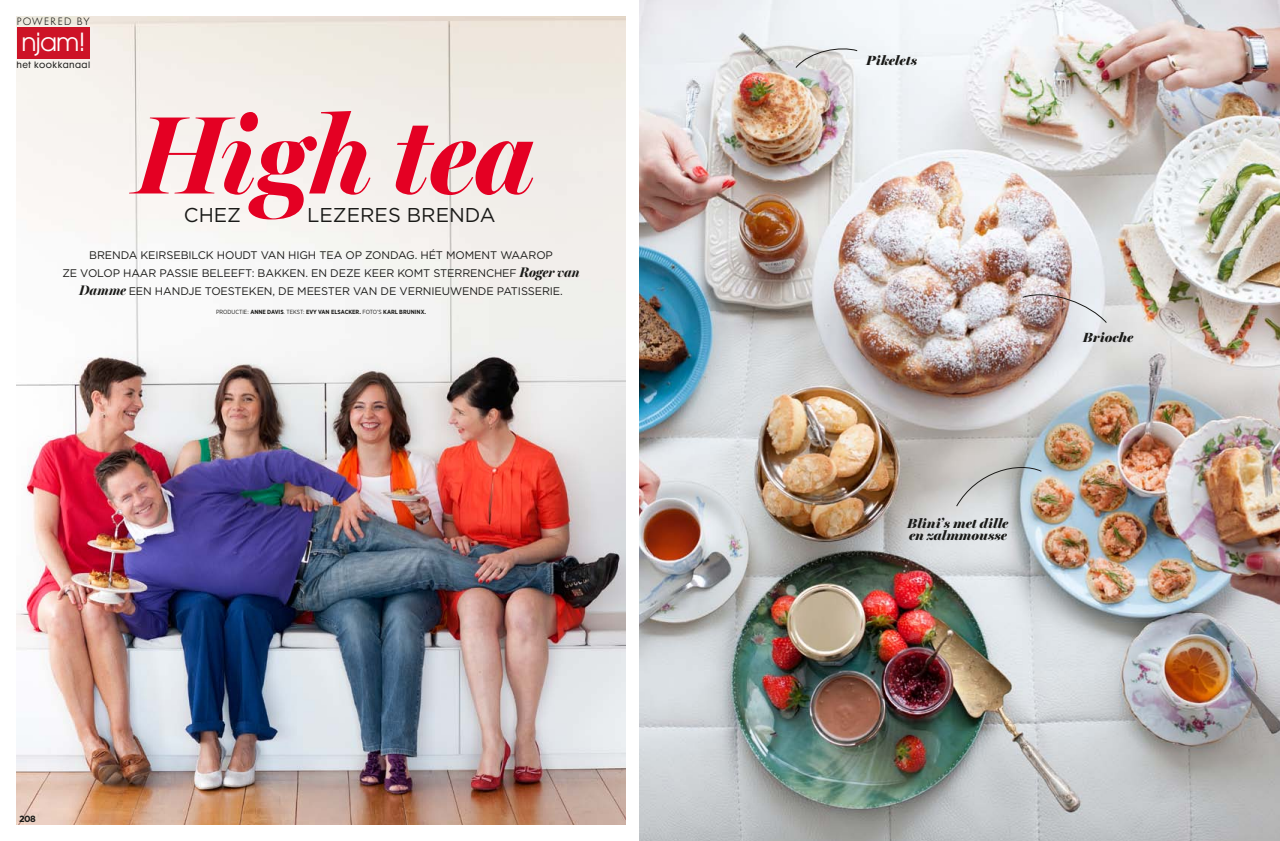
<style>
.page{position:relative;width:1280px;height:841px;background:#fff}
.page>*{position:absolute;margin:0;border:0;box-sizing:border-box;transform-origin:0 0}
.t1{font:italic 700 111.1px "Miller Banner";letter-spacing:-.01em;color:#e40023}
.t2{font:24.8px "Avant Garde";color:#fff}
.t3{font:20px "Gotham";color:#1a1a18}
.t4{font:italic 900 13.3px/12.5px "Miller Banner";letter-spacing:.01em;color:#1a1a18}
.t5{font:11px "Gotham";letter-spacing:-.01em;color:#1a1a18}
.t6{font:9.7px "Cg Futura Maxi Lt";letter-spacing:.14em;color:#1a1a18}
.t7{font:700 9px "Gotham";color:#1a1a18}
.t8{font:8.5px "Cg Futura Maxi";letter-spacing:.055em;color:#1a1a18}
.t9{font:700 6px "Gotham Narrow";color:#1a1a18}
.s1{font-family:"Miller Banner";font-weight:700;font-style:italic;font-size:14px}
.s2{font-weight:400}
</style>
<div class="page">
<img style="left:16px;top:16px;width:610px;height:808px">
<img style="left:640px;top:0;width:640px;height:841px">
<div style="left:17px;top:28px;width:73px;height:31px;background:#cd1327"></div>
<svg style="left:794px;top:46px;width:64px;height:23px"></svg>
<svg style="left:955px;top:461px;width:88px;height:46px;background:#c1c4c3"></svg>
<svg style="left:1022px;top:288px;width:86px;height:36px;background:#c8bdbe"></svg>
<p class="t6" style="left:17px;top:15px;width:75px">POWERED BY</p>
<h2 class="t2" style="left:22px;top:27px;width:66px">njam!</h2>
<p class="t8" style="left:17px;top:59px;width:75px">het kookkanaal</p>
<p class="t4" style="left:867px;top:54px;width:52px">Pikelets</p>
<h1 class="t1" style="left:136px;top:89px;width:400px">High tea</h1>
<h3 class="t3" style="left:184px;top:203px;width:59px">CHEZ</h3>
<h3 class="t3" style="left:307px;top:203px;width:190px">LEZERES BRENDA</h3>
<p class="t5" style="left:89px;top:248px;width:32px">BRENDA</p>
<p class="t5" style="left:140px;top:248px;width:250px">KEIRSEBILCK HOUDT VAN HIGH TEA OP ZONDA</p>
<p class="t5" style="left:406px;top:248px;width:148px">G. H ÉT MOMENT WAAROP</p>
<p class="t5" style="left:62px;top:266px;width:204px">ZE VOLOP HAAR PASSIE BELEEFT: BAKK</p>
<p class="t5" style="left:290px;top:266px;width:292px">EN. EN DEZE KEER KOMT STERRENCHEF <span class="s1">Roger van</span></p>
<p class="t5" style="left:79px;top:284px;width:94px"><span class="s1">Damme</span> EEN HAND</p>
<p class="t5" style="left:188px;top:284px;width:376px">JE TOESTEKEN, DE MEESTER VAN DE VERN IEUWENDE PATISSERIE.</p>
<p class="t9" style="left:216px;top:308px;width:211px"><span class="s2">PRODUCTIE:</span> ANNE DAVIS<span class="s2">. TEKST:</span> EVY VAN ELSACKER. <span class="s2">FOTO’S</span> KARL BRUNINX.</p>
<p class="t4" style="left:908px;top:516px;width:102px">Blini’s met dille en zalmmousse</p>
<p class="t4" style="left:1083px;top:330px;width:52px">Brioche</p>
<p class="t7" style="left:19px;top:813px;width:18px">208</p>
</div>
